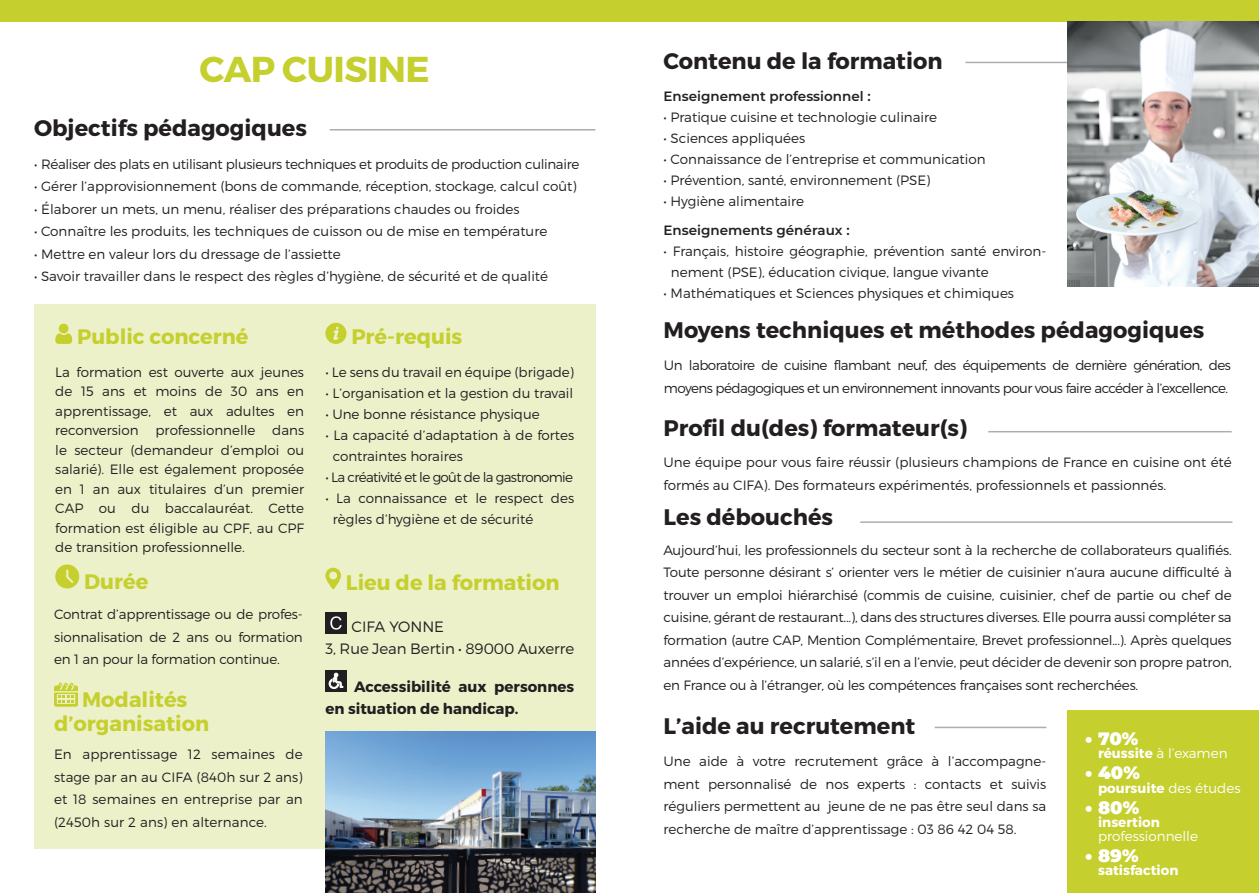
<style>
.page{position:relative;width:1259px;height:893px;background:#fff}
.page>*{position:absolute;margin:0;border:0;box-sizing:border-box;transform-origin:0 0}
.t1{font:700 36px "Montserrat";letter-spacing:-.015em;color:#c5d02e}
.t2{font:700 22.5px "Montserrat";color:#231f20}
.t3{font:700 21px/24px "Montserrat";color:#c5d02e;text-align:center}
.t4{font:900 18px "Montserrat";color:#fff}
.t5{font:700 15px/22.5px "Montserrat";color:#231f20}
.t6{font:300 15px/22.5px "Montserrat";color:#231f20}
.t7{font:300 13.5px/22.5px "Montserrat";color:#231f20;text-align:justify}
.t8{font:300 13.5px/22.6px "Montserrat";letter-spacing:-.04em;color:#231f20}
.t9{font:300 13.5px "Montserrat";letter-spacing:-.025em;color:#231f20}
.t10{font:600 13.5px "Montserrat";color:#231f20}
.t11{font:700 13.5px "Montserrat";color:#fff}
.t12{font:300 13.5px "Montserrat";letter-spacing:-.05em;color:#231f20}
.t13{font:300 13.5px "Montserrat";color:#fff}
.s1{font-weight:700}
.s2{font-weight:300}
</style>
<div class="page">
<div style="left:0;top:0;width:1259px;height:21px;background:#c5d02e"></div>
<hr style="left:330px;top:129px;width:265px;height:2px;background:#acadb1">
<div style="left:34px;top:304px;width:561px;height:544px;background:#edf1ca"></div>
<svg style="left:55px;top:324px;width:17px;height:20px"></svg>
<svg style="left:325px;top:323px;width:21px;height:21px"></svg>
<svg style="left:55px;top:564px;width:24px;height:24px"></svg>
<svg style="left:54px;top:683px;width:24px;height:24px"></svg>
<svg style="left:325px;top:568px;width:16px;height:21px"></svg>
<div style="left:325px;top:612px;width:22px;height:22px;background:#231f20"></div>
<svg style="left:330px;top:616px;width:12px;height:14px"></svg>
<div style="left:325px;top:670px;width:22px;height:21px;background:#231f20"></div>
<svg style="left:329px;top:673px;width:14px;height:16px"></svg>
<hr style="left:965px;top:62px;width:260px;height:1px;background:#acadb1">
<hr style="left:988px;top:431px;width:243px;height:1px;background:#acadb1">
<hr style="left:860px;top:521px;width:372px;height:2px;background:#acadb1">
<hr style="left:934px;top:727px;width:112px;height:1px;background:#acadb1">
<img style="left:325px;top:731px;width:270px;height:162px">
<img style="left:1067px;top:21px;width:192px;height:266px">
<div style="left:1067px;top:710px;width:192px;height:183px;background:#c5d02e"></div>
<h1 class="t1" style="left:200px;top:47px;width:232px">CAP CUISINE</h1>
<h2 class="t2" style="left:34px;top:114px;width:274px">Objectifs pédagogiques</h2>
<p class="t9" style="left:34px;top:156px;width:547px">• Réaliser des plats en utilisant plusieurs techniques et produits de production culinaire</p>
<p class="t7" style="left:34px;top:175px;width:544px">• Gérer l’approvisionnement (bons de commande, réception, stockage, calcul coût)</p>
<p class="t7" style="left:34px;top:197px;width:487px">• Élaborer un mets, un menu, réaliser des préparations chaudes ou froides</p>
<p class="t7" style="left:34px;top:220px;width:515px">• Connaître les produits, les techniques de cuisson ou de mise en température</p>
<p class="t7" style="left:34px;top:242px;width:308px">• Mettre en valeur lors du dressage de l’assiette</p>
<p class="t7" style="left:34px;top:265px;width:515px">• Savoir travailler dans le respect des règles d’hygiène, de sécurité et de qualité</p>
<h3 class="t3" style="left:77px;top:325px;width:173px">Public concerné</h3>
<p class="t7" style="left:55px;top:362px;width:250px;line-height:19.5px">La formation est ouverte aux jeunes de 15 ans et moins de 30 ans en apprentissage, et aux adultes en reconversion professionnelle dans le secteur (demandeur d’emploi ou salarié). Elle est également proposée en 1 an aux titulaires d’un premier CAP ou du baccalauréat. Cette formation est éligible au CPF, au CPF de transition professionnelle.</p>
<h3 class="t3" style="left:84px;top:569px;width:66px">Durée</h3>
<p class="t7" style="left:54px;top:603px;width:250px">Contrat d’apprentissage ou de profes&shy;sionnalisation de 2 ans ou formation en 1 an pour la formation continue.</p>
<h3 class="t3" style="left:54px;top:688px;width:157px">Modalités d’organisation</h3>
<p class="t7" style="left:54px;top:743px;width:250px">En apprentissage 12 semaines de stage par an au CIFA (840h sur 2 ans) et 18 semaines en entreprise par an (2450h sur 2 ans) en alternance.</p>
<h3 class="t3" style="left:351px;top:325px;width:112px">Pré-requis</h3>
<p class="t7" style="left:325px;top:360px;width:250px">• Le sens du travail en équipe (brigade)</p>
<p class="t7" style="left:325px;top:381px;width:249px">• L’organisation et la gestion du travail</p>
<p class="t7" style="left:325px;top:402px;width:216px">• Une bonne résistance physique</p>
<p class="t7" style="left:333px;top:424px;width:243px;line-height:21px;text-indent:-7px">• La capacité d’adaptation à de fortes contraintes horaires</p>
<p class="t12" style="left:325px;top:469px;width:249px">• La créativité et le goût de la gastronomie</p>
<p class="t7" style="left:333px;top:487px;width:243px;line-height:21px;text-indent:-7px">• La connaissance et le respect des règles d’hygiène et de sécurité</p>
<h3 class="t3" style="left:346px;top:571px;width:215px">Lieu de la formation</h3>
<p class="t6" style="left:325px;top:615px;width:250px;text-indent:26px">CIFA YONNE<br>3, Rue Jean Bertin • 89000 Auxerre</p>
<p class="t5" style="left:325px;top:675px;width:250px;text-indent:29px">Accessibilité aux personnes en situation de handicap.</p>
<h2 class="t2" style="left:663px;top:47px;width:280px">Contenu de la formation</h2>
<p class="t10" style="left:663px;top:87px;width:209px">Enseignement professionnel :</p>
<p class="t7" style="left:663px;top:106px;width:275px">• Pratique cuisine et technologie culinaire</p>
<p class="t7" style="left:663px;top:127px;width:143px">• Sciences appliquées</p>
<p class="t7" style="left:663px;top:148px;width:324px">• Connaissance de l’entreprise et communication</p>
<p class="t7" style="left:663px;top:169px;width:268px">• Prévention, santé, environnement (PSE)</p>
<p class="t7" style="left:663px;top:190px;width:142px">• Hygiène alimentaire</p>
<p class="t10" style="left:663px;top:220px;width:188px">Enseignements généraux :</p>
<p class="t7" style="left:671px;top:240px;width:377px;line-height:21px;text-indent:-7px">• Français, histoire géographie, prévention santé environ&shy;nement (PSE), éducation civique, langue vivante</p>
<p class="t7" style="left:663px;top:282px;width:352px">• Mathématiques et Sciences physiques et chimiques</p>
<h2 class="t2" style="left:663px;top:316px;width:542px">Moyens techniques et méthodes pédagogiques</h2>
<p class="t8" style="left:664px;top:354px;width:568px">Un laboratoire de cuisine flambant neuf, des équipements de dernière génération, des moyens pédagogiques et un environnement innovants pour vous faire accéder à l’excellence.</p>
<h2 class="t2" style="left:663px;top:414px;width:305px">Profil du(des) formateur(s)</h2>
<p class="t7" style="left:663px;top:451px;width:570px">Une équipe pour vous faire réussir (plusieurs champions de France en cuisine ont été formés au CIFA). Des formateurs expérimentés, professionnels et passionnés.</p>
<h2 class="t2" style="left:663px;top:503px;width:171px">Les débouchés</h2>
<p class="t7" style="left:663px;top:538px;width:570px">Aujourd’hui, les professionnels du secteur sont à la recherche de collaborateurs qualifiés.<br>Toute personne désirant s’ orienter vers le métier de cuisinier n’aura aucune difficulté à trouver un emploi hiérarchisé (commis de cuisine, cuisinier, chef de partie ou chef de cuisine, gérant de restaurant...), dans des structures diverses. Elle pourra aussi compléter sa formation (autre CAP, Mention Complémentaire, Brevet professionnel...). Après quelques années d’expérience, un salarié, s’il en a l’envie, peut décider de devenir son propre patron, en France ou à l’étranger, où les compétences françaises sont recherchées.</p>
<h2 class="t2" style="left:663px;top:712px;width:253px">L’aide au recrutement</h2>
<p class="t7" style="left:663px;top:750px;width:384px">Une aide à votre recrutement grâce à l’accompagne&shy;ment personnalisé de nos experts : contacts et suivis réguliers permettent au jeune de ne pas être seul dans sa recherche de maître d’apprentissage : 03 86 42 04 58.</p>
<h3 class="t4" style="left:1085px;top:725px;width:54px">• 70%</h3>
<p class="t13" style="left:1098px;top:745px;width:131px"><span class="s1">réussite</span> à l’examen</p>
<h3 class="t4" style="left:1085px;top:759px;width:56px">• 40%</h3>
<p class="t11" style="left:1098px;top:779px;width:144px">poursuite <span class="s2">des études</span></p>
<h3 class="t4" style="left:1085px;top:794px;width:55px">• 80%</h3>
<p class="t11" style="left:1098px;top:814px;width:63px">insertion</p>
<p class="t13" style="left:1098px;top:827px;width:101px">professionnelle</p>
<h3 class="t4" style="left:1085px;top:842px;width:55px">• 89%</h3>
<p class="t11" style="left:1098px;top:862px;width:82px">satisfaction</p>
</div>
